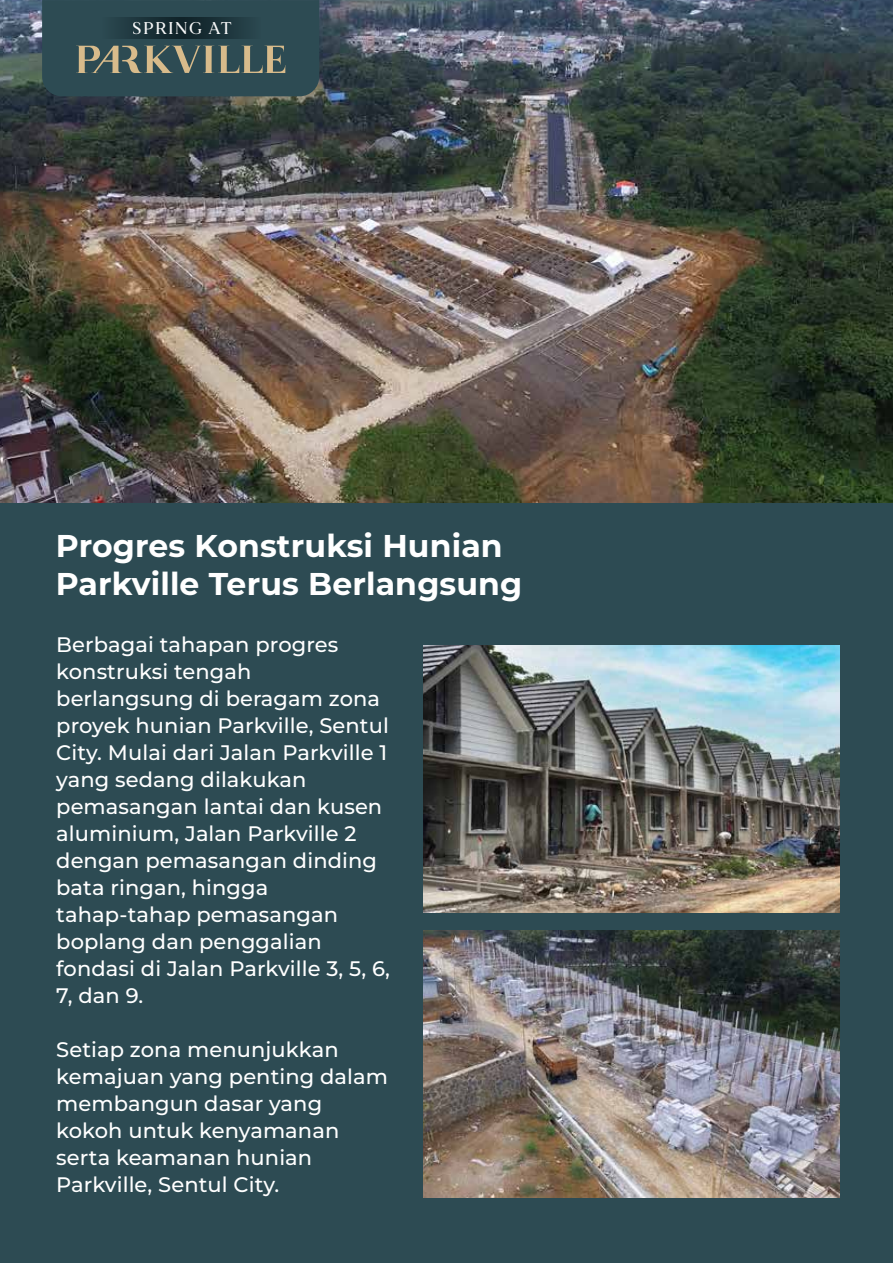
<style>
.page{position:relative;width:893px;height:1263px;background:#fff}
.page>*{position:absolute;margin:0;border:0;box-sizing:border-box;transform-origin:0 0}
.t1{font:700 31.5px/37.8px "Montserrat";letter-spacing:.005em;color:#fff}
.t2{font:500 21px/27px "Montserrat";letter-spacing:.005em;color:#fff}
.t3{font:500 16.95px "MADE Mirage";letter-spacing:.1em;color:#fff}
</style>
<div class="page">
<div style="left:0;top:379px;width:893px;height:884px;background:#2d4b53"></div>
<img style="left:0;top:0;width:893px;height:502px">
<svg style="left:42px;top:0;width:277px;height:96px;background:#3b5457"></svg>
<svg style="left:100px;top:18px;width:161px;height:21px;background:#1c343b"></svg>
<img style="left:424px;top:646px;width:416px;height:266px">
<img style="left:424px;top:931px;width:416px;height:266px">
<p class="t3" style="left:133px;top:17px;width:101px">SPRING AT</p>
<h1 class="t1" style="left:56px;top:526px;width:468px">Progres Konstruksi Hunian<br>Parkville Terus Berlangsung</h1>
<p class="t2" style="left:56px;top:631px;width:335px">Berbagai tahapan progres konstruksi tengah berlangsung di beragam zona proyek hunian Parkville, Sentul<br>City. Mulai dari Jalan Parkville 1 yang sedang dilakukan pemasangan lantai dan kusen aluminium, Jalan Parkville 2 dengan pemasangan dinding bata ringan, hingga tahap-tahap pemasangan boplang dan penggalian fondasi di Jalan Parkville 3, 5, 6,<br>7, dan 9.</p>
<p class="t2" style="left:56px;top:1036px;width:333px">Setiap zona menunjukkan kemajuan yang penting dalam membangun dasar yang kokoh untuk kenyamanan serta keamanan hunian<br>Parkville, Sentul City.</p>
</div>
